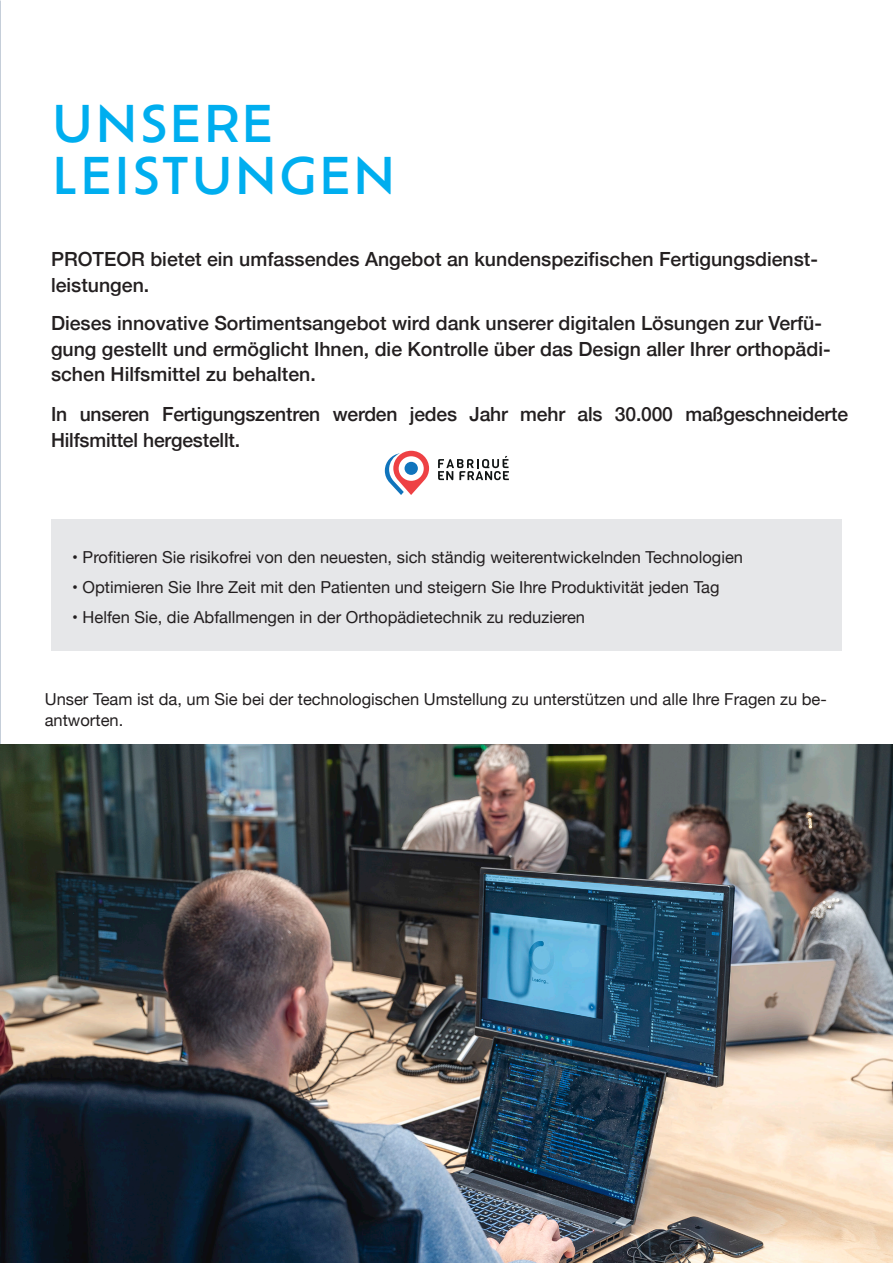
<style>
.page{position:relative;width:893px;height:1263px;background:#fff}
.page>*{position:absolute;margin:0;border:0;box-sizing:border-box;transform-origin:0 0}
._30_Chapter_Orbitron{font:500 49.5px "Ofelia Text";letter-spacing:.01em;color:#00aeef}
._12_Titillium_Web{font:500 19.5px/25.5px "Helvetica Neue";color:#231f20}
.t1{font:16.5px/21px "Helvetica Neue";color:#231f20}
</style>
<div class="page">
<div style="left:51px;top:519px;width:791px;height:132px;background:#e6e7e9"></div>
<img style="left:0;top:744px;width:893px;height:519px">
<svg style="left:438px;top:456px;width:71px;height:24px"></svg>
<svg style="left:385px;top:451px;width:44px;height:44px"></svg>
<div style="left:404px;top:462px;width:14px;height:13px;background:#1074bc;border-radius:50%"></div>
<p class="_30_Chapter_Orbitron" style="left:51px;top:86px;width:224px">UNSERE</p>
<p class="_30_Chapter_Orbitron" style="left:51px;top:138px;width:347px">LEISTUNGEN</p>
<p class="_12_Titillium_Web" style="left:51px;top:245px;width:768px">PROTEOR bietet ein umfassendes Angebot an kundenspezifischen Fertigungsdienst&shy;leistungen.</p>
<p class="_12_Titillium_Web" style="left:51px;top:309px;width:781px">Dieses innovative Sortimentsangebot wird dank unserer digitalen Lösungen zur Verfü&shy;gung gestellt und ermöglicht Ihnen, die Kontrolle über das Design aller Ihrer orthopädi&shy;schen Hilfsmittel zu behalten.</p>
<p class="_12_Titillium_Web" style="left:51px;top:400px;width:799px">In unseren Fertigungszentren werden jedes Jahr mehr als 30.000 maßgeschneiderte<br>Hilfsmittel hergestellt.</p>
<p class="t1" style="left:72px;top:547px;width:672px">• Profitieren Sie risikofrei von den neuesten, sich ständig weiterentwickelnden Technologien</p>
<p class="t1" style="left:72px;top:577px;width:649px">• Optimieren Sie Ihre Zeit mit den Patienten und steigern Sie Ihre Produktivität jeden Tag</p>
<p class="t1" style="left:72px;top:607px;width:514px">• Helfen Sie, die Abfallmengen in der Orthopädietechnik zu reduzieren</p>
<p class="t1" style="left:45px;top:689px;width:784px">Unser Team ist da, um Sie bei der technologischen Umstellung zu unterstützen und alle Ihre Fragen zu be&shy;antworten.</p>
</div>
